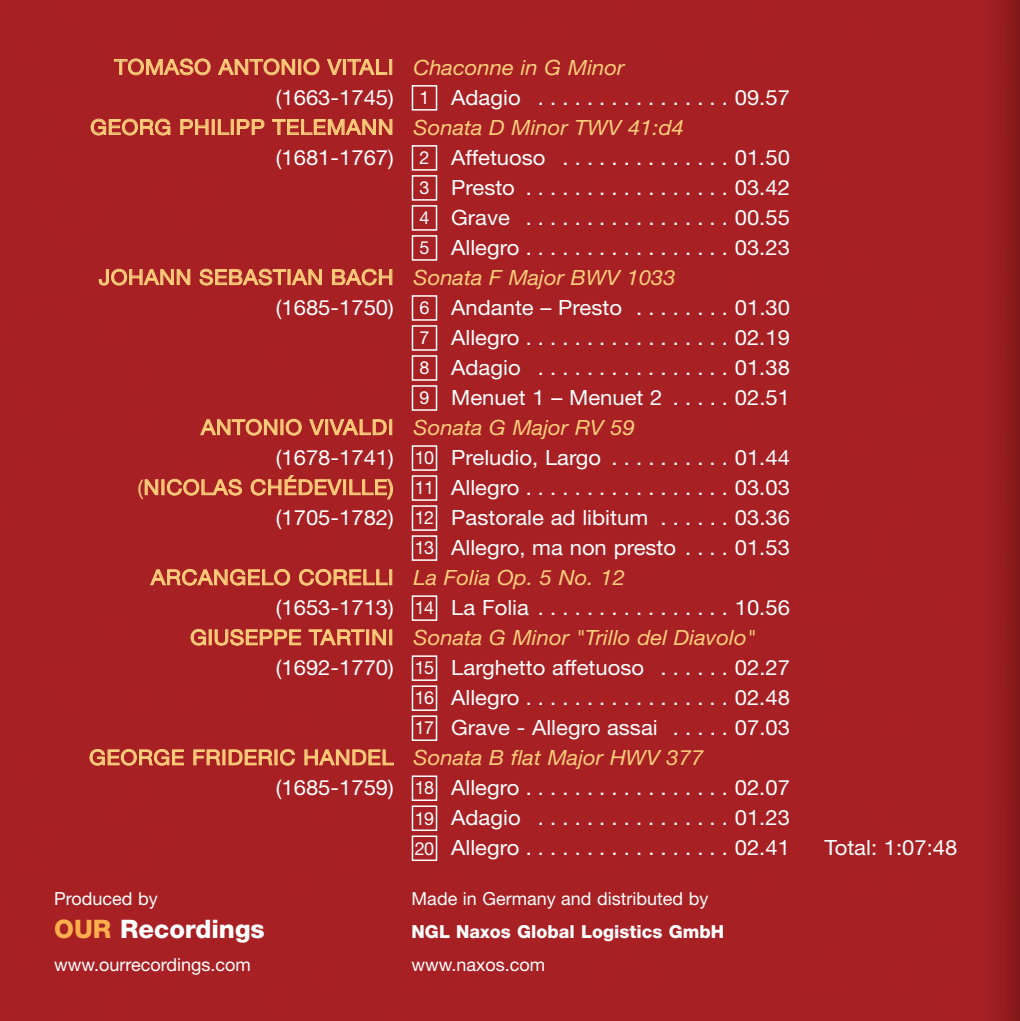
<style>
.page{position:relative;width:1020px;height:1021px;background:#fff}
.page>*{position:absolute;margin:0;border:0;box-sizing:border-box;transform-origin:0 0}
.t1{font:800 25.5px "Helvetica Neue";color:#fff}
.t2{font:21px/30px "Helvetica Neue";color:#fff;text-align:justify;scale:1.05 1}
.t3{font:21px/30.3px "Helvetica Neue";letter-spacing:.025em;color:#ffce7b;scale:1.05 1}
.t4{font:italic 21px/30px "Helvetica Neue";color:#ffce7b;scale:1.05 1}
.t5{font:18px/30px "Helvetica Neue";color:#fff;text-align:justify}
.t6{font:800 18px "Helvetica Neue";color:#fff}
.s1{font-style:italic}
.s2{color:#fff}
.s3{font-style:normal}
.s4{font-style:normal;color:#fff}
.s5{color:#fbae4b}
</style>
<div class="page">
<div style="left:0;top:0;width:1019px;height:1020px;background:#a72024"></div>
<svg style="left:411px;top:84px;width:27px;height:777px;background:#b23e41"></svg>
<p class="t3" style="left:114px;top:54px;width:487px">TOMASO ANTONIO VITALI <span class="s1">Chaconne in G Minor</span></p>
<p class="t2" style="left:276px;top:84px;width:114px">(1663-1745)</p>
<p class="t3" style="left:90px;top:114px;width:566px">GEORG PHILIPP TELEMANN <span class="s1">Sonata D Minor TWV 41:d4</span></p>
<p class="t2" style="left:276px;top:144px;width:114px">(1681-1767)</p>
<p class="t2" style="left:451px;top:84px;width:324px">Adagio . . . . . . . . . . . . . . . . 09.57</p>
<p class="t5" style="left:419px;top:84px;width:12px">1</p>
<p class="t2" style="left:451px;top:144px;width:324px">Affetuoso . . . . . . . . . . . . . . 01.50<br>Presto . . . . . . . . . . . . . . . . . 03.42<br>Grave . . . . . . . . . . . . . . . . . 00.55<br>Allegro . . . . . . . . . . . . . . . . . 03.23</p>
<p class="t5" style="left:419px;top:144px;width:12px">2<br>3<br>4<br>5</p>
<p class="t3" style="left:276px;top:264px;width:382px;text-indent:-177px">JOHANN SEBASTIAN BACH <span class="s1">Sonata F Major BWV 1033 </span><span class="s2">(1685-1750)</span></p>
<p class="t2" style="left:451px;top:294px;width:324px">Andante – Presto . . . . . . . . 01.30<br>Allegro . . . . . . . . . . . . . . . . . 02.19<br>Adagio . . . . . . . . . . . . . . . . 01.38<br>Menuet 1 – Menuet 2 . . . . . 02.51</p>
<p class="t5" style="left:419px;top:294px;width:12px">6<br>7<br>8<br>9</p>
<p class="t4" style="left:276px;top:414px;width:343px;text-indent:-75px"><span class="s3">ANTONIO VIVALDI</span> Sonata G Major RV 59 <span class="s4">(1678-1741)</span></p>
<p class="t3" style="left:137px;top:474px;width:245px">(NICOLAS CHÉDEVILLE)</p>
<p class="t2" style="left:276px;top:504px;width:114px">(1705-1782)</p>
<p class="t2" style="left:451px;top:444px;width:324px">Preludio, Largo . . . . . . . . . . 01.44<br>Allegro . . . . . . . . . . . . . . . . . 03.03<br>Pastorale ad libitum . . . . . . 03.36<br>Allegro, ma non presto . . . . 01.53</p>
<p class="t5" style="left:415px;top:444px;width:21px">10<br>11<br>12<br>13</p>
<p class="t3" style="left:151px;top:564px;width:453px">ARCANGELO CORELLI <span class="s1">La Folia Op. 5 No. 12</span></p>
<p class="t2" style="left:276px;top:594px;width:114px">(1653-1713)</p>
<p class="t4" style="left:190px;top:624px;width:540px"><span class="s3">GIUSEPPE TARTINI</span> Sonata G Minor "Trillo del Diavolo"</p>
<p class="t2" style="left:276px;top:654px;width:114px">(1692-1770)</p>
<p class="t2" style="left:451px;top:594px;width:324px">La Folia . . . . . . . . . . . . . . . . 10.56</p>
<p class="t5" style="left:415px;top:594px;width:21px">14</p>
<p class="t2" style="left:451px;top:654px;width:324px">Larghetto affetuoso . . . . . . 02.27<br>Allegro . . . . . . . . . . . . . . . . . 02.48<br>Grave - Allegro assai . . . . . 07.03</p>
<p class="t5" style="left:415px;top:654px;width:21px">15<br>16<br>17</p>
<p class="t4" style="left:276px;top:744px;width:408px;text-indent:-187px"><span class="s3">GEORGE FRIDERIC HANDEL</span> Sonata B flat Major HWV 377 <span class="s4">(1685-1759)</span></p>
<p class="t2" style="left:451px;top:774px;width:324px">Allegro . . . . . . . . . . . . . . . . . 02.07<br>Adagio . . . . . . . . . . . . . . . . 01.23<br>Allegro . . . . . . . . . . . . . . . . . 02.41</p>
<p class="t5" style="left:415px;top:774px;width:21px">18<br>19<br>20</p>
<p class="t5" style="left:54px;top:885px;width:105px">Produced by</p>
<p class="t1" style="left:54px;top:920px;width:212px"><span class="s5">OUR</span> Recordings</p>
<p class="t5" style="left:54px;top:951px;width:198px">www.ourrecordings.com</p>
<p class="t5" style="left:411px;top:885px;width:298px">Made in Germany and distributed by</p>
<p class="t6" style="left:411px;top:925px;width:314px">NGL Naxos Global Logistics GmbH</p>
<p class="t5" style="left:411px;top:951px;width:135px">www.naxos.com</p>
<p class="t2" style="left:824px;top:834px;width:128px">Total: 1:07:48</p>
</div>
